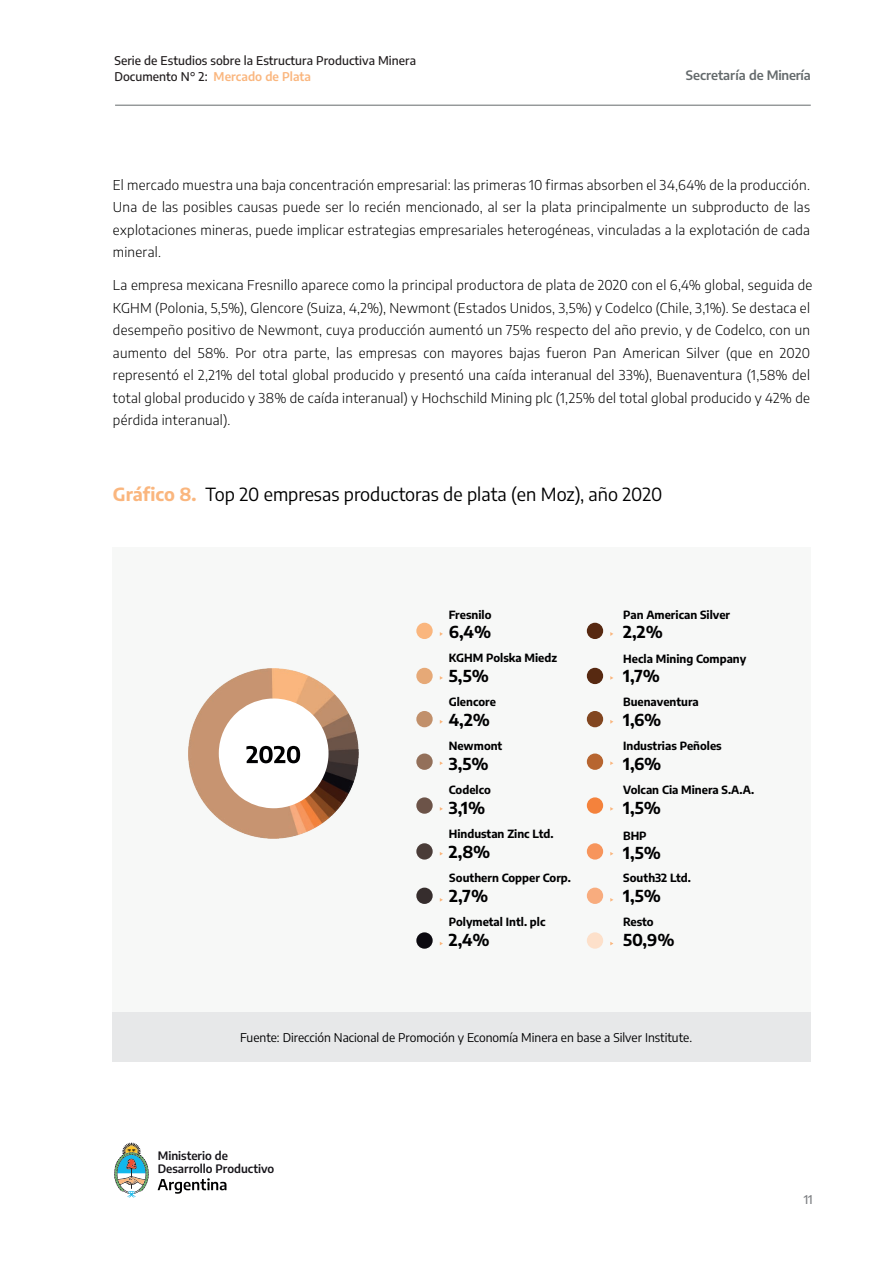
<style>
.page{position:relative;width:893px;height:1263px;background:#fff}
.page>*{position:absolute;margin:0;border:0;box-sizing:border-box;transform-origin:0 0}
.t1{font:18px "Encode Sans";color:#000001}
.t2{font:700 16.35px "Encode Sans";color:#000001}
.t3{font:300 13.5px/22.5px "Encode Sans";letter-spacing:.02em;color:#000001;text-align:justify}
.t4{font:600 12.9px "Encode Sans";letter-spacing:-.005em;color:#646a6c}
.t5{font:500 12px/16.5px "Encode Sans";letter-spacing:.005em;color:#231f20}
.t6{font:12px "Encode Sans";color:#000001}
.t7{font:500 12px "Encode Sans";color:#808285}
.t8{font:600 11.55px/12.9px "Encode Sans";color:#17151a}
.t9{font:700 11.25px "Encode Sans";color:#000001}
.s1{font-weight:600;color:#fab67e}
.s2{font-weight:700;color:#fab67e}
</style>
<div class="page">
<div style="left:113px;top:547px;width:698px;height:466px;background:#f7f8f7"></div>
<div style="left:113px;top:1013px;width:698px;height:49px;background:#e7e8e9"></div>
<div style="left:416px;top:623px;width:17px;height:16px;background:#fab67e;border-radius:50%"></div>
<div style="left:416px;top:668px;width:17px;height:16px;background:#e6a977;border-radius:50%"></div>
<div style="left:416px;top:711px;width:17px;height:16px;background:#c1906b;border-radius:50%"></div>
<div style="left:416px;top:753px;width:17px;height:17px;background:#93705a;border-radius:50%"></div>
<div style="left:416px;top:797px;width:17px;height:17px;background:#6c5348;border-radius:50%"></div>
<div style="left:416px;top:843px;width:17px;height:16px;background:#4a3c38;border-radius:50%"></div>
<div style="left:416px;top:888px;width:17px;height:16px;background:#362d2d;border-radius:50%"></div>
<div style="left:416px;top:932px;width:17px;height:17px;background:#0c0a10;border-radius:50%"></div>
<div style="left:587px;top:623px;width:16px;height:16px;background:#572911;border-radius:50%"></div>
<div style="left:587px;top:668px;width:16px;height:16px;background:#572911;border-radius:50%"></div>
<div style="left:587px;top:711px;width:16px;height:16px;background:#824620;border-radius:50%"></div>
<div style="left:587px;top:753px;width:16px;height:17px;background:#b76530;border-radius:50%"></div>
<div style="left:587px;top:797px;width:16px;height:17px;background:#f4823c;border-radius:50%"></div>
<div style="left:587px;top:843px;width:16px;height:16px;background:#f7955c;border-radius:50%"></div>
<div style="left:587px;top:888px;width:16px;height:16px;background:#f8ac7e;border-radius:50%"></div>
<div style="left:587px;top:932px;width:16px;height:17px;background:#fde0ca;border-radius:50%"></div>
<svg style="left:114px;top:1142px;width:35px;height:55px"></svg>
<svg style="left:158px;top:1178px;width:68px;height:16px"></svg>
<hr style="left:115px;top:105px;width:696px;height:1px;background:#646a6c">
<img style="left:189px;top:669px;width:169px;height:169px">
<svg style="left:227px;top:702px;width:114px;height:114px"></svg>
<svg style="left:219px;top:698px;width:110px;height:110px"></svg>
<p class="t5" style="left:114px;top:52px;width:303px">Serie de Estudios sobre la Estructura Productiva Minera<br>Documento N° 2: <span class="s1">Mercado de Plata</span></p>
<p class="t4" style="left:686px;top:67px;width:126px">Secretaría de Minería</p>
<p class="t3" style="left:113px;top:173px;width:699px">El mercado muestra una baja concentración empresarial: las primeras 10 firmas absorben el 34,64% de la producción.<br>Una de las posibles causas puede ser lo recién mencionado, al ser la plata principalmente un subproducto de las explotaciones mineras, puede implicar estrategias empresariales heterogéneas, vinculadas a la explotación de cada mineral.</p>
<p class="t3" style="left:113px;top:273px;width:701px;text-align:left">La empresa mexicana Fresnillo aparece como la principal productora de plata de 2020 con el 6,4% global, seguida de KGHM (Polonia, 5,5%), Glencore (Suiza, 4,2%), Newmont (Estados Unidos, 3,5%) y Codelco (Chile, 3,1%). Se destaca el desempeño positivo de Newmont, cuya producción aumentó un 75% respecto del año previo, y de Codelco, con un aumento del 58%. Por otra parte, las empresas con mayores bajas fueron Pan American Silver (que en 2020 representó el 2,21% del total global producido y presentó una caída interanual del 33%), Buenaventura (1,58% del total global producido y 38% de caída interanual) y Hochschild Mining plc (1,25% del total global producido y 42% de pérdida interanual).</p>
<h1 class="t1" style="left:113px;top:482px;width:551px"><span class="s2">Gráfico 8.</span> Top 20 empresas productoras de plata (en Moz), año 2020</h1>
<p class="t9" style="left:449px;top:607px;width:44px">Fresnilo</p>
<p class="t2" style="left:449px;top:621px;width:44px">6,4%</p>
<p class="t9" style="left:449px;top:650px;width:110px">KGHM Polska Miedz</p>
<p class="t2" style="left:449px;top:665px;width:42px">5,5%</p>
<p class="t9" style="left:449px;top:694px;width:49px">Glencore</p>
<p class="t2" style="left:449px;top:709px;width:43px">4,2%</p>
<p class="t9" style="left:449px;top:738px;width:55px">Newmont</p>
<p class="t2" style="left:449px;top:753px;width:41px">3,5%</p>
<p class="t9" style="left:449px;top:782px;width:44px">Codelco</p>
<p class="t2" style="left:449px;top:797px;width:38px">3,1%</p>
<p class="t9" style="left:449px;top:826px;width:106px">Hindustan Zinc Ltd.</p>
<p class="t2" style="left:449px;top:841px;width:43px">2,8%</p>
<p class="t9" style="left:449px;top:870px;width:123px">Southern Copper Corp.</p>
<p class="t2" style="left:449px;top:884px;width:40px">2,7%</p>
<p class="t9" style="left:449px;top:914px;width:98px">Polymetal Intl. plc</p>
<p class="t2" style="left:449px;top:928px;width:42px">2,4%</p>
<p class="t9" style="left:623px;top:607px;width:108px">Pan American Silver</p>
<p class="t2" style="left:623px;top:621px;width:41px">2,2%</p>
<p class="t9" style="left:623px;top:651px;width:125px">Hecla Mining Company</p>
<p class="t2" style="left:623px;top:665px;width:38px">1,7%</p>
<p class="t9" style="left:623px;top:694px;width:77px">Buenaventura</p>
<p class="t2" style="left:623px;top:708px;width:40px">1,6%</p>
<p class="t9" style="left:623px;top:738px;width:100px">Industrias Peñoles</p>
<p class="t2" style="left:623px;top:753px;width:40px">1,6%</p>
<p class="t9" style="left:623px;top:782px;width:133px">Volcan Cia Minera S.A.A.</p>
<p class="t2" style="left:623px;top:797px;width:39px">1,5%</p>
<p class="t9" style="left:623px;top:828px;width:25px">BHP</p>
<p class="t2" style="left:623px;top:842px;width:39px">1,5%</p>
<p class="t9" style="left:623px;top:870px;width:69px">South32 Ltd.</p>
<p class="t2" style="left:623px;top:884px;width:39px">1,5%</p>
<p class="t9" style="left:623px;top:914px;width:32px">Resto</p>
<p class="t2" style="left:623px;top:928px;width:53px">50,9%</p>
<p class="t6" style="left:240px;top:1029px;width:453px">Fuente: Dirección Nacional de Promoción y Economía Minera en base a Silver Institute.</p>
<p class="t8" style="left:158px;top:1149px;width:118px">Ministerio de<br>Desarrollo Productivo</p>
<p class="t7" style="left:804px;top:1191px;width:11px">11</p>
</div>
